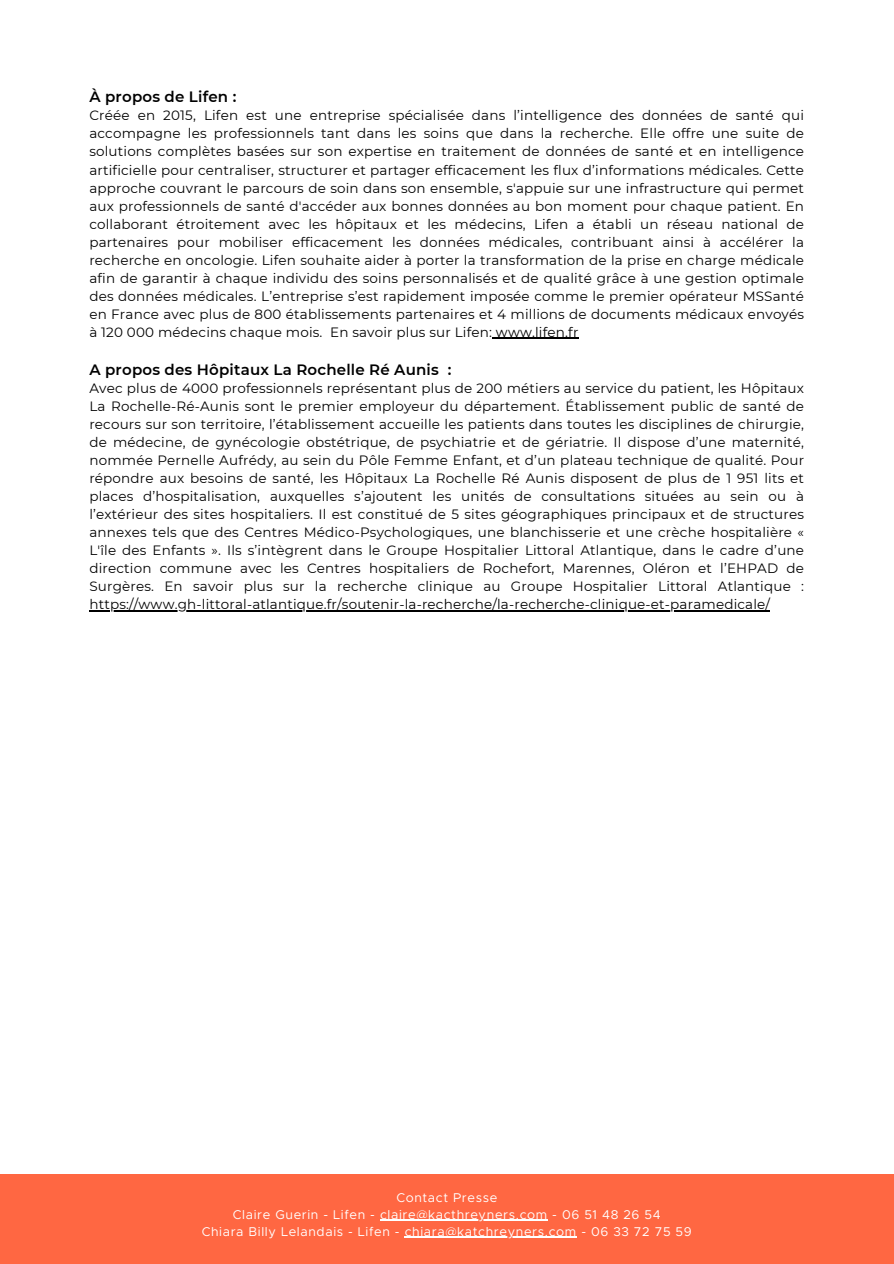
<style>
.page{position:relative;width:894px;height:1264px;background:#fff}
.page>*{position:absolute;margin:0;border:0;box-sizing:border-box;transform-origin:0 0}
.t1{font:600 15px "Montserrat";letter-spacing:.015em;color:#000}
.t2{font:13.5px/18px "Montserrat";letter-spacing:.015em;color:#000;text-align:justify}
.t3{font:12.75px/17px "Metropolis";letter-spacing:.05em;color:#fff;text-align:center}
</style>
<div class="page">
<hr style="left:496px;top:338px;width:82px;height:1px;background:#000">
<hr style="left:89px;top:610px;width:681px;height:1px;background:#000">
<div style="left:0;top:1174px;width:893px;height:89px;background:#ff6742"></div>
<hr style="left:380px;top:1219px;width:36px;height:1px;background:#fff">
<hr style="left:416px;top:1219px;width:132px;height:1px;background:#fff">
<hr style="left:404px;top:1236px;width:173px;height:1px;background:#fff">
<h1 class="t1" style="left:89px;top:88px;width:148px">À propos de Lifen :</h1>
<h1 class="t2" style="left:89px;top:107px;width:716px">Créée en 2015, Lifen est une entreprise spécialisée dans l’intelligence des données de santé qui accompagne les professionnels tant dans les soins que dans la recherche. Elle offre une suite de solutions complètes basées sur son expertise en traitement de données de santé et en intelligence artificielle pour centraliser, structurer et partager efficacement les flux d’informations médicales. Cette approche couvrant le parcours de soin dans son ensemble, s'appuie sur une infrastructure qui permet aux professionnels de santé d'accéder aux bonnes données au bon moment pour chaque patient. En collaborant étroitement avec les hôpitaux et les médecins, Lifen a établi un réseau national de partenaires pour mobiliser efficacement les données médicales, contribuant ainsi à accélérer la recherche en oncologie. Lifen souhaite aider à porter la transformation de la prise en charge médicale afin de garantir à chaque individu des soins personnalisés et de qualité grâce à une gestion optimale des données médicales. L’entreprise s’est rapidement imposée comme le premier opérateur MSSanté en France avec plus de 800 établissements partenaires et 4 millions de documents médicaux envoyés à 120 000 médecins chaque mois. En savoir plus sur Lifen: www.lifen.fr</h1>
<h1 class="t1" style="left:89px;top:360px;width:363px">A propos des Hôpitaux La Rochelle Ré Aunis :</h1>
<h1 class="t2" style="left:89px;top:379px;width:716px">Avec plus de 4000 professionnels représentant plus de 200 métiers au service du patient, les Hôpitaux La Rochelle-Ré-Aunis sont le premier employeur du département. Établissement public de santé de recours sur son territoire, l’établissement accueille les patients dans toutes les disciplines de chirurgie, de médecine, de gynécologie obstétrique, de psychiatrie et de gériatrie. Il dispose d’une maternité, nommée Pernelle Aufrédy, au sein du Pôle Femme Enfant, et d’un plateau technique de qualité. Pour répondre aux besoins de santé, les Hôpitaux La Rochelle Ré Aunis disposent de plus de 1 951 lits et places d’hospitalisation, auxquelles s’ajoutent les unités de consultations situées au sein ou à l’extérieur des sites hospitaliers. Il est constitué de 5 sites géographiques principaux et de structures annexes tels que des Centres Médico-Psychologiques, une blanchisserie et une crèche hospitalière « L'île des Enfants ». Ils s’intègrent dans le Groupe Hospitalier Littoral Atlantique, dans le cadre d’une direction commune avec les Centres hospitaliers de Rochefort, Marennes, Oléron et l’EHPAD de Surgères. En savoir plus sur la recherche clinique au Groupe Hospitalier Littoral Atlantique :</h1>
<h1 class="t2" style="left:89px;top:595px;width:682px">https://www.gh-littoral-atlantique.fr/soutenir-la-recherche/la-recherche-clinique-et-paramedicale/</h1>
<p class="t3" style="left:202px;top:1189px;width:491px">Contact Presse<br>Claire Guerin - Lifen - claire@kacthreyners.com - 06 51 48 26 54<br>Chiara Billy Lelandais - Lifen - chiara@katchreyners.com - 06 33 72 75 59</p>
</div>
